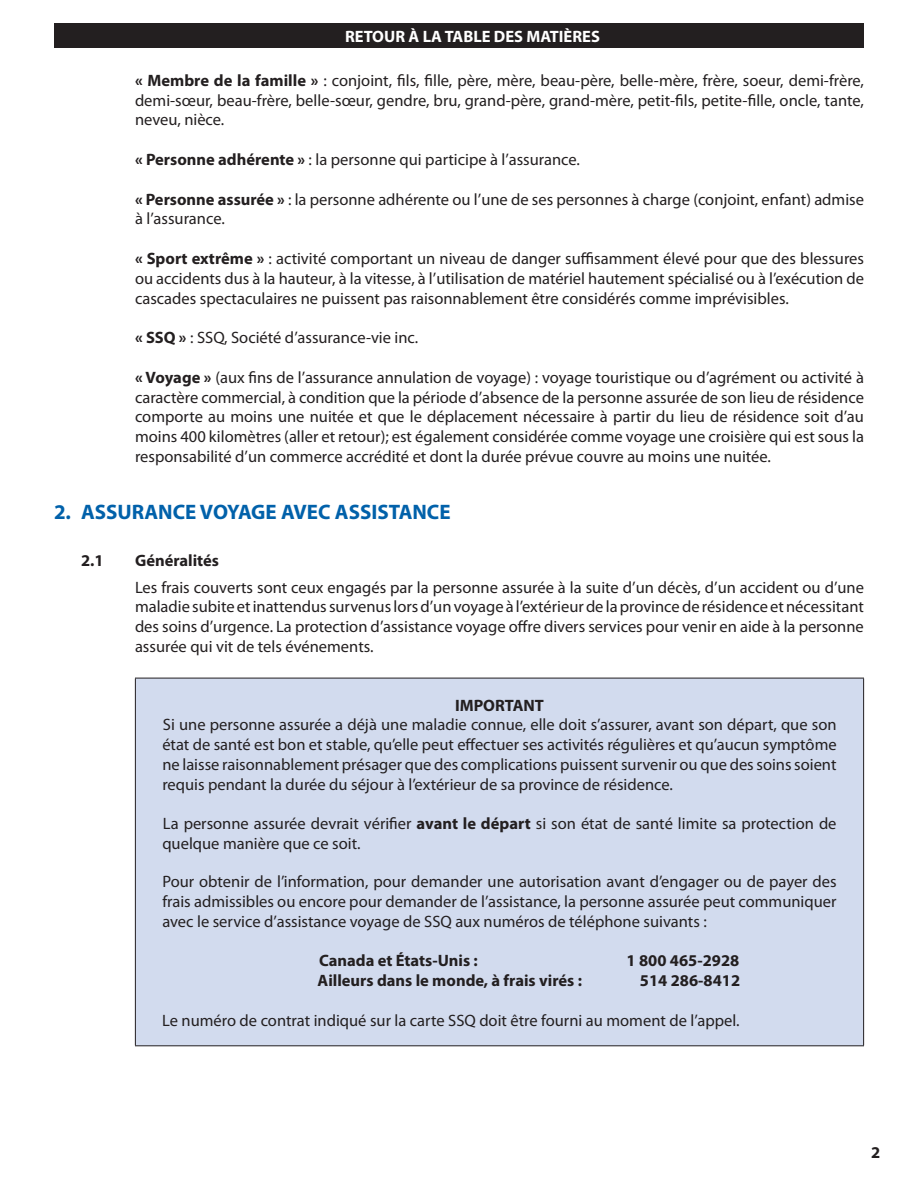
<style>
.page{position:relative;width:918px;height:1188px;background:#fff}
.page>*{position:absolute;margin:0;border:0;box-sizing:border-box;transform-origin:0 0}
.TOC-Titre{font:700 21px "Myriad Pro";color:#0161aa}
.Texte_courant_noir{font:16.5px/19.8px "Myriad Pro";color:#231f20;text-align:justify}
.TOC-Sous_titres{font:700 16.5px "Myriad Pro";color:#231f20}
.t1{font:700 16.5px "Myriad Pro";color:#fff}
.s1{font-weight:700}
</style>
<div class="page">
<div style="left:54px;top:23px;width:810px;height:25px;background:#231f20"></div>
<div style="left:135px;top:678px;width:729px;height:368px;background:#d2dbee"></div>
<hr style="left:135px;top:678px;width:729px;height:1px;background:#231f20">
<hr style="left:135px;top:678px;width:1px;height:367px;background:#231f20">
<hr style="left:863px;top:678px;width:1px;height:367px;background:#231f20">
<hr style="left:135px;top:1045px;width:729px;height:1px;background:#231f20">
<p class="t1" style="left:345px;top:26px;width:256px">RETOUR À LA TABLE DES MATIÈRES</p>
<p class="Texte_courant_noir" style="left:135px;top:70px;width:731px"><span class="s1">« Membre de la famille »</span> : conjoint, fils, fille, père, mère, beau-père, belle-mère, frère, soeur, demi-frère, demi-sœur, beau-frère, belle-sœur, gendre, bru, grand-père, grand-mère, petit-fils, petite-fille, oncle, tante, neveu, nièce.</p>
<p class="Texte_courant_noir" style="left:135px;top:149px;width:447px"><span class="s1">« Personne adhérente »</span> : la personne qui participe à l’assurance.</p>
<p class="Texte_courant_noir" style="left:135px;top:189px;width:731px"><span class="s1">« Personne assurée »</span> : la personne adhérente ou l’une de ses personnes à charge (conjoint, enfant) admise à l’assurance.</p>
<p class="Texte_courant_noir" style="left:135px;top:248px;width:731px"><span class="s1">« Sport extrême »</span> : activité comportant un niveau de danger suffisamment élevé pour que des blessures ou accidents dus à la hauteur, à la vitesse, à l’utilisation de matériel hautement spécialisé ou à l’exécution de cascades spectaculaires ne puissent pas raisonnablement être considérés comme imprévisibles.</p>
<p class="Texte_courant_noir" style="left:135px;top:328px;width:285px"><span class="s1">« SSQ »</span> : SSQ, Société d’assurance-vie inc.</p>
<p class="Texte_courant_noir" style="left:135px;top:367px;width:731px"><span class="s1">« Voyage »</span> (aux fins de l’assurance annulation de voyage) : voyage touristique ou d’agrément ou activité à caractère commercial, à condition que la période d’absence de la personne assurée de son lieu de résidence comporte au moins une nuitée et que le déplacement nécessaire à partir du lieu de résidence soit d’au moins 400 kilomètres (aller et retour); est également considérée comme voyage une croisière qui est sous la responsabilité d’un commerce accrédité et dont la durée prévue couvre au moins une nuitée.</p>
<p class="TOC-Titre" style="left:54px;top:498px;width:398px">2. ASSURANCE VOYAGE AVEC ASSISTANCE</p>
<p class="TOC-Sous_titres" style="left:81px;top:550px;width:24px">2.1</p>
<p class="TOC-Sous_titres" style="left:135px;top:550px;width:86px">Généralités</p>
<p class="Texte_courant_noir" style="left:135px;top:577px;width:731px">Les frais couverts sont ceux engagés par la personne assurée à la suite d’un décès, d’un accident ou d’une maladie subite et inattendus survenus lors d’un voyage à l’extérieur de la province de résidence et nécessitant des soins d’urgence. La protection d’assistance voyage offre divers services pour venir en aide à la personne assurée qui vit de tels événements.</p>
<p class="TOC-Sous_titres" style="left:455px;top:694px;width:90px">IMPORTANT</p>
<p class="Texte_courant_noir" style="left:162px;top:715px;width:676px">Si une personne assurée a déjà une maladie connue, elle doit s’assurer, avant son départ, que son état de santé est bon et stable, qu’elle peut effectuer ses activités régulières et qu’aucun symptôme ne laisse raisonnablement présager que des complications puissent survenir ou que des soins soient requis pendant la durée du séjour à l’extérieur de sa province de résidence.</p>
<p class="Texte_courant_noir" style="left:162px;top:814px;width:676px">La personne assurée devrait vérifier <span class="s1">avant le départ</span> si son état de santé limite sa protection de quelque manière que ce soit.</p>
<p class="Texte_courant_noir" style="left:162px;top:871px;width:676px">Pour obtenir de l’information, pour demander une autorisation avant d’engager ou de payer des frais admissibles ou encore pour demander de l’assistance, la personne assurée peut communiquer avec le service d’assistance voyage de SSQ aux numéros de téléphone suivants :</p>
<p class="TOC-Sous_titres" style="left:319px;top:950px;width:160px">Canada et États-Unis :</p>
<p class="TOC-Sous_titres" style="left:627px;top:950px;width:114px">1 800 465-2928</p>
<p class="TOC-Sous_titres" style="left:318px;top:970px;width:266px">Ailleurs dans le monde, à frais virés :</p>
<p class="TOC-Sous_titres" style="left:640px;top:970px;width:102px">514 286-8412</p>
<p class="Texte_courant_noir" style="left:162px;top:1010px;width:579px">Le numéro de contrat indiqué sur la carte SSQ doit être fourni au moment de l’appel.</p>
<p class="TOC-Sous_titres" style="left:871px;top:1142px;width:11px">2</p>
</div>
